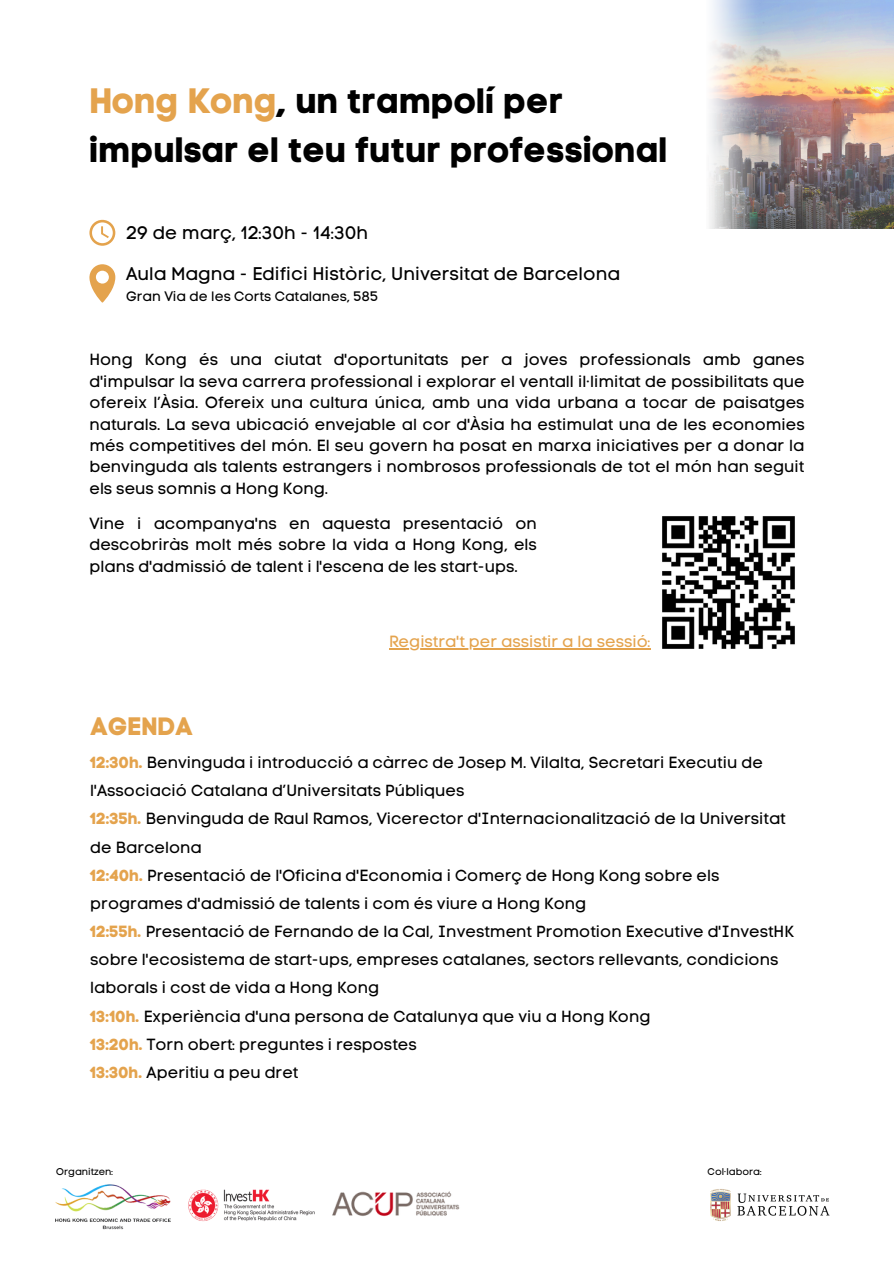
<style>
.page{position:relative;width:894px;height:1264px;background:#fff}
.page>*{position:absolute;margin:0;border:0;box-sizing:border-box;transform-origin:0 0}
.t1{font:35.25px/49.2px "Code Pro Bold LC";color:#000}
.t2{font:25.05px "Code Pro Bold LC";color:#e4a34d}
.t3{font:18.15px "Code Pro Normal LC";color:#000}
.t4{font:16.05px/28.2px "Code Pro Normal LC";color:#000;text-align:justify}
.t5{font:16.05px "Code Pro Normal LC";color:#e4a34d}
.t6{font:13.65px "Code Pro Normal LC";color:#000}
.t7{font:9.75px "Code Pro Normal LC";color:#000}
.s1{color:#e4a34d}
.s2{font-family:"Code Pro Bold LC";color:#e4a34d}
</style>
<div class="page">
<img style="left:827px;top:0;width:66px;height:229px">
<svg style="left:89px;top:264px;width:26px;height:38px"></svg>
<svg style="left:89px;top:220px;width:26px;height:26px"></svg>
<img style="left:709px;top:0;width:118px;height:229px">
<img style="left:662px;top:516px;width:133px;height:133px">
<hr style="left:389px;top:648px;width:261px;height:1px;background:#e4a34d">
<img style="left:332px;top:1191px;width:128px;height:25px">
<img style="left:710px;top:1189px;width:120px;height:32px">
<img style="left:188px;top:1189px;width:127px;height:33px">
<img style="left:55px;top:1184px;width:116px;height:45px">
<h1 class="t1" style="left:89px;top:76px;width:579px"><span class="s1">Hong Kong</span>, un trampolí per impulsar el teu futur professional</h1>
<p class="t3" style="left:126px;top:222px;width:244px">29 de març, 12:30h - 14:30h</p>
<p class="t3" style="left:126px;top:263px;width:495px">Aula Magna - Edifici Històric, Universitat de Barcelona</p>
<p class="t6" style="left:126px;top:288px;width:254px">Gran Via de les Corts Catalanes, 585</p>
<p class="t4" style="left:89px;top:349px;width:716px;line-height:21.5px">Hong Kong és una ciutat d'oportunitats per a joves professionals amb ganes d'impulsar la seva carrera professional i explorar el ventall il·limitat de possibilitats que ofereix l’Àsia. Ofereix una cultura única, amb una vida urbana a tocar de paisatges naturals. La seva ubicació envejable al cor d'Àsia ha estimulat una de les economies més competitives del món. El seu govern ha posat en marxa iniciatives per a donar la benvinguda als talents estrangers i nombrosos professionals de tot el món han seguit els seus somnis a Hong Kong.</p>
<p class="t4" style="left:89px;top:512px;width:449px;line-height:21.5px">Vine i acompanya'ns en aquesta presentació on descobriràs molt més sobre la vida a Hong Kong, els plans d'admissió de talent i l'escena de les start-ups.</p>
<p class="t5" style="left:389px;top:631px;width:263px">Registra't per assistir a la sessió:</p>
<h2 class="t2" style="left:90px;top:711px;width:104px">AGENDA</h2>
<p class="t4" style="left:90px;top:748px;width:705px;text-align:left"><span class="s2">12:30h.</span> Benvinguda i introducció a càrrec de Josep M. Vilalta, Secretari Executiu de l'Associació Catalana d’Universitats Públiques<br><span class="s2">12:35h.</span> Benvinguda de Raul Ramos, Vicerector d'Internacionalització de la Universitat de Barcelona<br><span class="s2">12:40h.</span> Presentació de l'Oficina d'Economia i Comerç de Hong Kong sobre els programes d'admissió de talents i com és viure a Hong Kong<br><span class="s2">12:55h.</span> Presentació de Fernando de la Cal, Investment Promotion Executive d'InvestHK sobre l'ecosistema de start-ups, empreses catalanes, sectors rellevants, condicions laborals i cost de vida a Hong Kong<br><span class="s2">13:10h.</span> Experiència d'una persona de Catalunya que viu a Hong Kong<br><span class="s2">13:20h.</span> Torn obert: preguntes i respostes<br><span class="s2">13:30h.</span> Aperitiu a peu dret</p>
<p class="t7" style="left:56px;top:1165px;width:58px">Organitzen:</p>
<p class="t7" style="left:707px;top:1165px;width:56px">Col·labora:</p>
</div>
